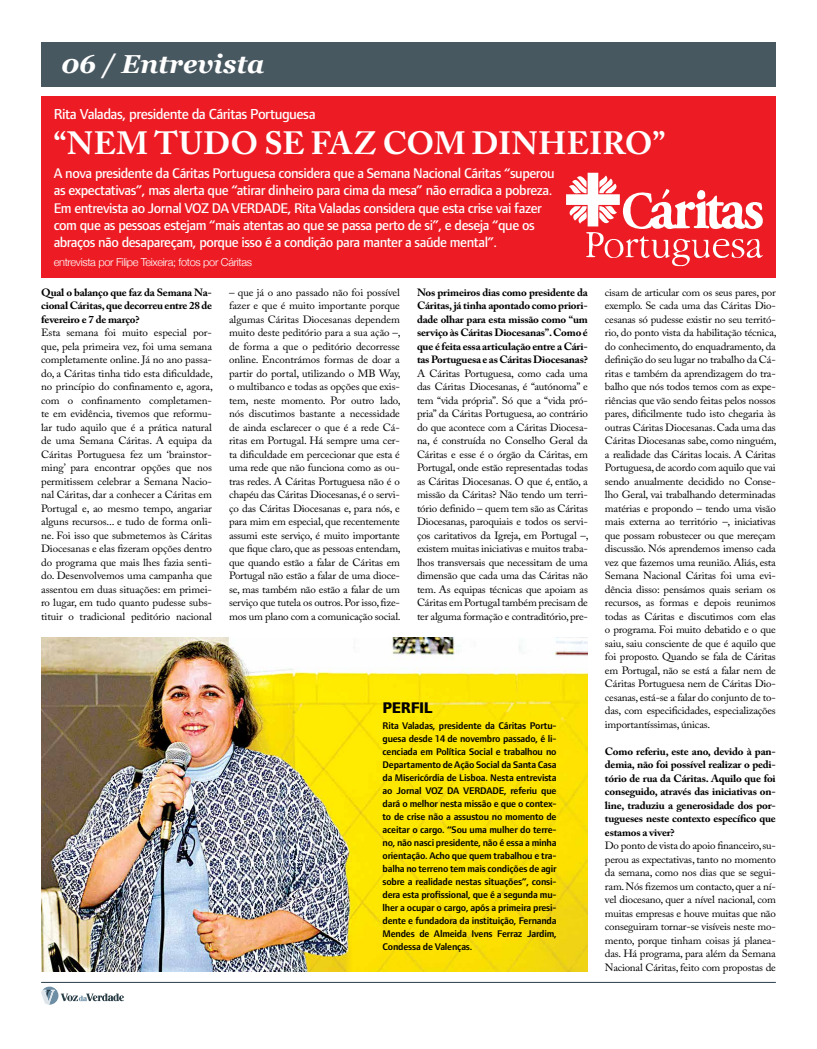
<style>
.page{position:relative;width:817px;height:1049px;background:#fff}
.page>*{position:absolute;margin:0;border:0;box-sizing:border-box;transform-origin:0 0}
.t1{font:700 32px "Adobe Caslon Pro";color:#fff}
.t2{font:italic 700 26px "Georgia";color:#fff}
.t3{font:800 16px "Foundry Form Sans";letter-spacing:-.02em;color:#000}
.t4{font:500 15px "Foundry Form Sans";letter-spacing:-.035em;color:#fff}
.t5{font:500 14.5px/17.4px "Foundry Form Sans";letter-spacing:-.03em;color:#fff}
.t6{font:300 11px "Helvetica Neue";letter-spacing:-.03em;color:#fff}
.t7{font:10.5px/13.5px "Adobe Caslon Pro";letter-spacing:-.02em;color:#000;text-align:justify;scale:1.05 1}
.t8{font:700 10.5px/13.5px "Adobe Caslon Pro";letter-spacing:-.02em;color:#000;text-align:justify;scale:1.05 1}
.t9{font:600 10px/13px "Foundry Form Sans";letter-spacing:-.02em;color:#000;text-align:justify}
</style>
<div class="page">
<hr style="left:41px;top:982px;width:734px;height:1px;background:#2a3d47">
<svg style="left:41px;top:986px;width:83px;height:19px"></svg>
<div style="left:41px;top:43px;width:734px;height:44px;background:#485860"></div>
<div style="left:41px;top:96px;width:734px;height:182px;background:#ed1c24"></div>
<img style="left:41px;top:637px;width:546px;height:334px">
<svg style="left:566px;top:173px;width:197px;height:94px"></svg>
<h2 class="t2" style="left:61px;top:44px;width:205px">06 / Entrevista</h2>
<h3 class="t4" style="left:54px;top:106px;width:263px">Rita Valadas, presidente da Cáritas Portuguesa</h3>
<h1 class="t1" style="left:54px;top:124px;width:613px">“NEM TUDO SE FAZ COM DINHEIRO”</h1>
<p class="t5" style="left:54px;top:164px;width:502px">A nova presidente da Cáritas Portuguesa considera que a Semana Nacional Cáritas “superou as expectativas”, mas alerta que “atirar dinheiro para cima da mesa” não erradica a pobreza.<br>Em entrevista ao Jornal VOZ DA VERDADE, Rita Valadas considera que esta crise vai fazer com que as pessoas estejam “mais atentas ao que se passa perto de si”, e deseja “que os abraços não desapareçam, porque isso é a condição para manter a saúde mental”.</p>
<p class="t6" style="left:54px;top:254px;width:200px">entrevista por Filipe Teixeira; fotos por Cáritas</p>
<p class="t8" style="left:41px;top:285px;width:164px">Qual o balanço que faz da Semana Na&shy;cional Cáritas, que decorreu entre 28 de fevereiro e 7 de março?</p>
<p class="t7" style="left:41px;top:326px;width:165px">Esta semana foi muito especial por&shy;que, pela primeira vez, foi uma semana completamente online. Já no ano passa&shy;do, a Cáritas tinha tido esta dificuldade, no princípio do confinamento e, agora, com o confinamento completamen&shy;te em evidência, tivemos que reformu&shy;lar tudo aquilo que é a prática natural de uma Semana Cáritas. A equipa da Cáritas Portuguesa fez um ‘brainstor&shy;ming’ para encontrar opções que nos permitissem celebrar a Semana Nacio&shy;nal Cáritas, dar a conhecer a Cáritas em Portugal e, ao mesmo tempo, angariar alguns recursos... e tudo de forma onli&shy;ne. Foi isso que submetemos às Cáritas Diocesanas e elas fizeram opções dentro do programa que mais lhes fazia senti&shy;do. Desenvolvemos uma campanha que assentou em duas situações: em primei&shy;ro lugar, em tudo quanto pudesse subs&shy;tituir o tradicional peditório nacional</p>
<p class="t7" style="left:229px;top:285px;width:165px">– que já o ano passado não foi possível fazer e que é muito importante porque algumas Cáritas Diocesanas dependem muito deste peditório para a sua ação –, de forma a que o peditório decorresse online. Encontrámos formas de doar a partir do portal, utilizando o MB Way, o multibanco e todas as opções que exis&shy;tem, neste momento. Por outro lado, nós discutimos bastante a necessidade de ainda esclarecer o que é a rede Cá&shy;ritas em Portugal. Há sempre uma cer&shy;ta dificuldade em percecionar que esta é uma rede que não funciona como as ou&shy;tras redes. A Cáritas Portuguesa não é o chapéu das Cáritas Diocesanas, é o servi&shy;ço das Cáritas Diocesanas e, para nós, e para mim em especial, que recentemente assumi este serviço, é muito importante que fique claro, que as pessoas entendam, que quando estão a falar de Cáritas em Portugal não estão a falar de uma dioce&shy;se, mas também não estão a falar de um serviço que tutela os outros. Por isso, fize&shy;mos um plano com a comunicação social.</p>
<p class="t8" style="left:417px;top:285px;width:164px">Nos primeiros dias como presidente da Cáritas, já tinha apontado como priori&shy;dade olhar para esta missão como “um serviço às Cáritas Diocesanas”. Como é que é feita essa articulação entre a Cári&shy;tas Portuguesa e as Cáritas Diocesanas?</p>
<p class="t7" style="left:417px;top:366px;width:165px">A Cáritas Portuguesa, como cada uma das Cáritas Diocesanas, é “autónoma” e tem “vida própria”. Só que a “vida pró&shy;pria” da Cáritas Portuguesa, ao contrário do que acontece com a Cáritas Diocesa&shy;na, é construída no Conselho Geral da Cáritas e esse é o órgão da Cáritas, em Portugal, onde estão representadas todas as Cáritas Diocesanas. O que é, então, a missão da Cáritas? Não tendo um terri&shy;tório definido – quem tem são as Cáritas Diocesanas, paroquiais e todos os servi&shy;ços caritativos da Igreja, em Portugal –, existem muitas iniciativas e muitos traba&shy;lhos transversais que necessitam de uma dimensão que cada uma das Cáritas não tem. As equipas técnicas que apoiam as Cáritas em Portugal também precisam de ter alguma formação e contraditório, pre-</p>
<h3 class="t3" style="left:382px;top:699px;width:52px">PERFIL</h3>
<p class="t9" style="left:382px;top:719px;width:175px">Rita Valadas, presidente da Cáritas Portu&shy;guesa desde 14 de novembro passado, é li&shy;cenciada em Política Social e trabalhou no Departamento de Ação Social da Santa Casa da Misericórdia de Lisboa. Nesta entrevista ao Jornal VOZ DA VERDADE, referiu que dará o melhor nesta missão e que o contex&shy;to de crise não a assustou no momento de aceitar o cargo. “Sou uma mulher do terre&shy;no, não nasci presidente, não é essa a minha orientação. Acho que quem trabalhou e tra&shy;balha no terreno tem mais condições de agir sobre a realidade nestas situações”, consi&shy;dera esta profissional, que é a segunda mu&shy;lher a ocupar o cargo, após a primeira presi&shy;dente e fundadora da instituição, Fernanda Mendes de Almeida Ivens Ferraz Jardim, Condessa de Valenças.</p>
<p class="t7" style="left:604px;top:285px;width:165px">cisam de articular com os seus pares, por exemplo. Se cada uma das Cáritas Dio&shy;cesanas só pudesse existir no seu territó&shy;rio, do ponto vista da habilitação técnica, do conhecimento, do enquadramento, da definição do seu lugar no trabalho da Cá&shy;ritas e também da aprendizagem do tra&shy;balho que nós todos temos com as expe&shy;riências que vão sendo feitas pelos nossos pares, dificilmente tudo isto chegaria às outras Cáritas Diocesanas. Cada uma das Cáritas Diocesanas sabe, como ninguém, a realidade das Cáritas locais. A Cáritas Portuguesa, de acordo com aquilo que vai sendo anualmente decidido no Conse&shy;lho Geral, vai trabalhando determinadas matérias e propondo – tendo uma visão mais externa ao território –, iniciativas que possam robustecer ou que mereçam discussão. Nós aprendemos imenso cada vez que fazemos uma reunião. Aliás, esta Semana Nacional Cáritas foi uma evi&shy;dência disso: pensámos quais seriam os recursos, as formas e depois reunimos todas as Cáritas e discutimos com elas o programa. Foi muito debatido e o que saiu, saiu consciente de que é aquilo que foi proposto. Quando se fala de Cáritas em Portugal, não se está a falar nem de Cáritas Portuguesa nem de Cáritas Dio&shy;cesanas, está-se a falar do conjunto de to&shy;das, com especificidades, especializações importantíssimas, únicas.</p>
<p class="t8" style="left:604px;top:744px;width:164px">Como referiu, este ano, devido à pan&shy;demia, não foi possível realizar o pedi&shy;tório de rua da Cáritas. Aquilo que foi conseguido, através das iniciativas on&shy;line, traduziu a generosidade dos por&shy;tugueses neste contexto específico que estamos a viver?</p>
<p class="t7" style="left:604px;top:839px;width:164px">Do ponto de vista do apoio financeiro, su&shy;perou as expectativas, tanto no momento da semana, como nos dias que se segui&shy;ram. Nós fizemos um contacto, quer a ní&shy;vel diocesano, quer a nível nacional, com muitas empresas e houve muitas que não conseguiram tornar-se visíveis neste mo&shy;mento, porque tinham coisas já planea&shy;das. Há programa, para além da Semana Nacional Cáritas, feito com propostas de</p>
</div>
